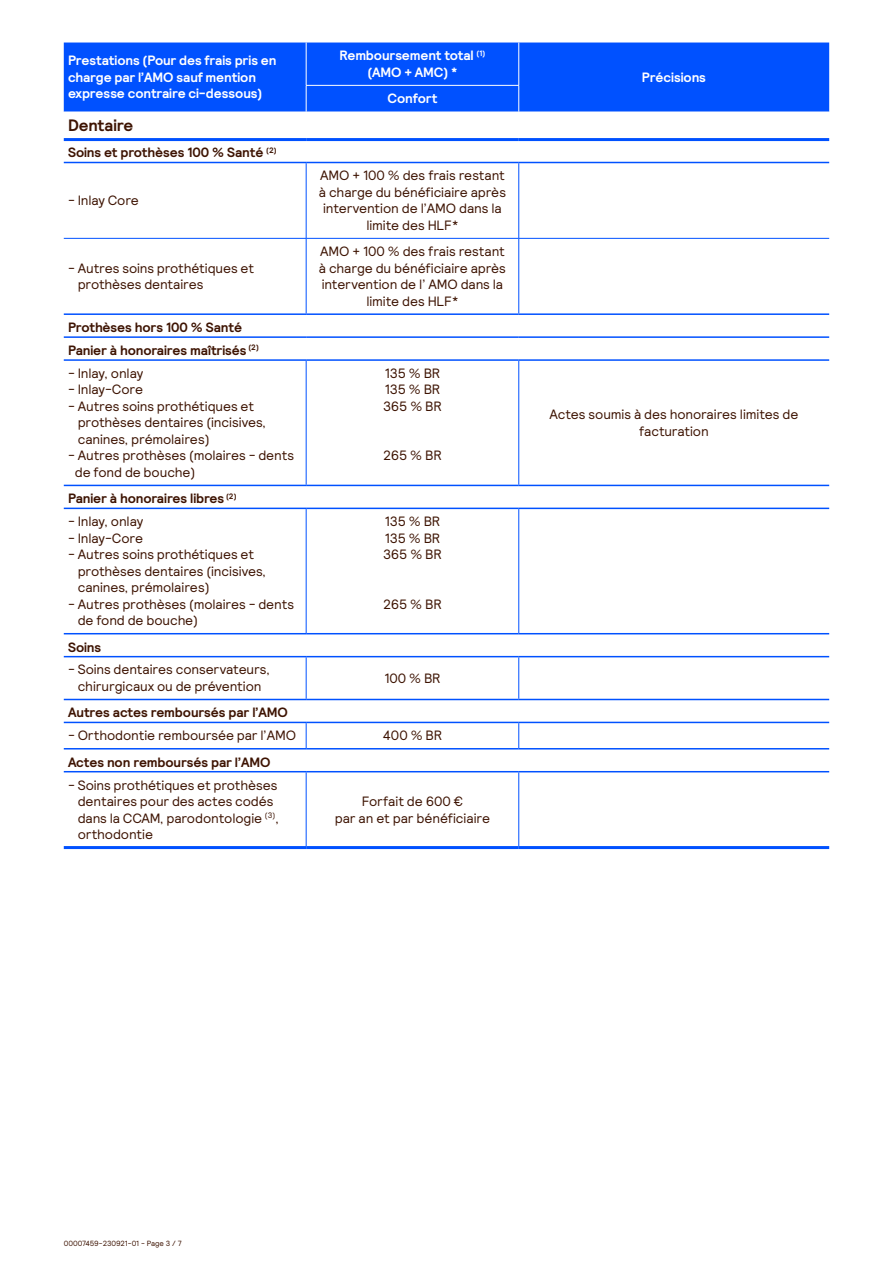
<style>
.page{position:relative;width:893px;height:1263px;background:#fff}
.page>*{position:absolute;margin:0;border:0;box-sizing:border-box;transform-origin:0 0}
.t1{font:700 16.5px "Relative";letter-spacing:-.01em;color:#3d1302}
.t2{font:13.5px/16.5px "Relative";letter-spacing:-.01em;color:#3d1302}
.t3{font:700 13.5px/23px "Relative";letter-spacing:-.01em;color:#3d1302}
.t4{font:700 13.5px/16.5px "Relative";letter-spacing:-.005em;color:#fff}
.t5{font:7.5px "Relative";letter-spacing:-.015em;color:#3d1302}
</style>
<div class="page">
<div style="left:64px;top:43px;width:765px;height:69px;background:#0051ff"></div>
<svg style="left:64px;top:141px;width:765px;height:609px"></svg>
<hr style="left:64px;top:238px;width:242px;height:1px;background:#0051ff">
<hr style="left:306px;top:238px;width:213px;height:1px;background:#0051ff">
<hr style="left:519px;top:238px;width:310px;height:1px;background:#0051ff">
<hr style="left:306px;top:43px;width:1px;height:42px;background:#fff">
<svg style="left:306px;top:86px;width:1px;height:26px"></svg>
<hr style="left:518px;top:43px;width:1px;height:42px;background:#fff">
<svg style="left:518px;top:86px;width:1px;height:26px"></svg>
<hr style="left:306px;top:85px;width:213px;height:1px;background:#fff">
<hr style="left:306px;top:163px;width:1px;height:75px;background:#0051ff">
<hr style="left:518px;top:163px;width:1px;height:75px;background:#0051ff">
<hr style="left:306px;top:239px;width:1px;height:74px;background:#0051ff">
<hr style="left:518px;top:239px;width:1px;height:74px;background:#0051ff">
<hr style="left:64px;top:846px;width:242px;height:3px;background:#0051ff">
<hr style="left:306px;top:846px;width:213px;height:3px;background:#0051ff">
<hr style="left:519px;top:846px;width:310px;height:3px;background:#0051ff">
<hr style="left:64px;top:359px;width:242px;height:2px;background:#0051ff">
<hr style="left:306px;top:359px;width:213px;height:2px;background:#0051ff">
<hr style="left:519px;top:359px;width:310px;height:2px;background:#0051ff">
<hr style="left:64px;top:485px;width:242px;height:1px;background:#0051ff">
<hr style="left:306px;top:485px;width:213px;height:1px;background:#0051ff">
<hr style="left:519px;top:485px;width:310px;height:1px;background:#0051ff">
<hr style="left:64px;top:508px;width:242px;height:1px;background:#0051ff">
<hr style="left:306px;top:508px;width:213px;height:1px;background:#0051ff">
<hr style="left:519px;top:508px;width:310px;height:1px;background:#0051ff">
<hr style="left:306px;top:361px;width:1px;height:124px;background:#0051ff">
<hr style="left:518px;top:361px;width:1px;height:124px;background:#0051ff">
<hr style="left:306px;top:509px;width:1px;height:124px;background:#0051ff">
<hr style="left:518px;top:509px;width:1px;height:124px;background:#0051ff">
<hr style="left:306px;top:657px;width:1px;height:42px;background:#0051ff">
<hr style="left:518px;top:657px;width:1px;height:42px;background:#0051ff">
<svg style="left:306px;top:723px;width:1px;height:25px"></svg>
<svg style="left:518px;top:723px;width:1px;height:25px"></svg>
<hr style="left:306px;top:772px;width:1px;height:74px;background:#0051ff">
<hr style="left:518px;top:772px;width:1px;height:74px;background:#0051ff">
<hr style="left:64px;top:162px;width:242px;height:1px;background:#0051ff">
<hr style="left:306px;top:162px;width:213px;height:1px;background:#0051ff">
<hr style="left:519px;top:162px;width:310px;height:1px;background:#0051ff">
<hr style="left:64px;top:138px;width:242px;height:3px;background:#0051ff">
<hr style="left:306px;top:138px;width:213px;height:3px;background:#0051ff">
<hr style="left:519px;top:138px;width:310px;height:3px;background:#0051ff">
<hr style="left:64px;top:313px;width:242px;height:2px;background:#0051ff">
<hr style="left:306px;top:313px;width:213px;height:2px;background:#0051ff">
<hr style="left:519px;top:313px;width:310px;height:2px;background:#0051ff">
<hr style="left:64px;top:336px;width:242px;height:2px;background:#0051ff">
<hr style="left:306px;top:336px;width:213px;height:2px;background:#0051ff">
<hr style="left:519px;top:336px;width:310px;height:2px;background:#0051ff">
<hr style="left:64px;top:633px;width:242px;height:1px;background:#0051ff">
<hr style="left:306px;top:633px;width:213px;height:1px;background:#0051ff">
<hr style="left:519px;top:633px;width:310px;height:1px;background:#0051ff">
<hr style="left:64px;top:656px;width:242px;height:1px;background:#0051ff">
<hr style="left:306px;top:656px;width:213px;height:1px;background:#0051ff">
<hr style="left:519px;top:656px;width:310px;height:1px;background:#0051ff">
<hr style="left:64px;top:699px;width:242px;height:1px;background:#0051ff">
<hr style="left:306px;top:699px;width:213px;height:1px;background:#0051ff">
<hr style="left:519px;top:699px;width:310px;height:1px;background:#0051ff">
<hr style="left:64px;top:722px;width:242px;height:1px;background:#0051ff">
<hr style="left:306px;top:722px;width:213px;height:1px;background:#0051ff">
<hr style="left:519px;top:722px;width:310px;height:1px;background:#0051ff">
<hr style="left:64px;top:748px;width:242px;height:1px;background:#0051ff">
<hr style="left:306px;top:748px;width:213px;height:1px;background:#0051ff">
<hr style="left:519px;top:748px;width:310px;height:1px;background:#0051ff">
<hr style="left:64px;top:771px;width:242px;height:1px;background:#0051ff">
<hr style="left:306px;top:771px;width:213px;height:1px;background:#0051ff">
<hr style="left:519px;top:771px;width:310px;height:1px;background:#0051ff">
<p class="t4" style="left:68px;top:52px;width:210px">Prestations (Pour des frais pris en charge par l’AMO sauf mention expresse contraire ci-dessous)</p>
<p class="t4" style="left:340px;top:47px;width:147px;text-align:center">Remboursement total <sup>(1) </sup>(AMO + AMC) *</p>
<p class="t4" style="left:388px;top:90px;width:51px">Confort</p>
<p class="t1" style="left:68px;top:114px;width:67px">Dentaire</p>
<p class="t3" style="left:68px;top:141px;width:210px">Soins et prothèses 100 % Santé <sup>(2)</sup></p>
<p class="t2" style="left:68px;top:192px;width:72px">- Inlay Core</p>
<p class="t2" style="left:78px;top:259px;width:178px;text-indent:-10px">- Autres soins prothétiques et prothèses dentaires</p>
<p class="t3" style="left:68px;top:316px;width:192px">Prothèses hors 100 % Santé<br>Panier à honoraires maîtrisés <sup>(2)</sup></p>
<p class="t2" style="left:68px;top:364px;width:77px">- Inlay, onlay</p>
<p class="t2" style="left:68px;top:381px;width:77px">- Inlay-Core</p>
<p class="t2" style="left:78px;top:397px;width:190px;text-indent:-10px">- Autres soins prothétiques et prothèses dentaires (incisives, canines, prémolaires)</p>
<p class="t2" style="left:75px;top:447px;width:221px;text-indent:-7px">- Autres prothèses (molaires - dents de fond de bouche)</p>
<p class="t3" style="left:68px;top:487px;width:170px">Panier à honoraires libres <sup>(2)</sup></p>
<p class="t2" style="left:68px;top:513px;width:77px">- Inlay, onlay</p>
<p class="t2" style="left:68px;top:529px;width:77px">- Inlay-Core</p>
<p class="t2" style="left:78px;top:546px;width:190px;text-indent:-10px">- Autres soins prothétiques et prothèses dentaires (incisives, canines, prémolaires)</p>
<p class="t2" style="left:78px;top:595px;width:218px;text-indent:-10px">- Autres prothèses (molaires - dents de fond de bouche)</p>
<p class="t2" style="left:319px;top:167px;width:189px;text-align:center">AMO + 100 % des frais restant à charge du bénéficiaire après intervention de l’AMO dans la limite des HLF*</p>
<p class="t2" style="left:319px;top:243px;width:189px;text-align:center">AMO + 100 % des frais restant à charge du bénéficiaire après intervention de l’ AMO dans la limite des HLF*</p>
<p class="t2" style="left:383px;top:364px;width:60px;text-align:justify">135 % BR 135 % BR 365 % BR</p>
<p class="t2" style="left:383px;top:447px;width:60px">265 % BR</p>
<p class="t2" style="left:383px;top:513px;width:60px;text-align:justify">135 % BR 135 % BR 365 % BR</p>
<p class="t2" style="left:383px;top:595px;width:60px">265 % BR</p>
<p class="t3" style="left:68px;top:635px;width:35px">Soins</p>
<p class="t2" style="left:68px;top:661px;width:203px;text-align:center">- Soins dentaires conservateurs, chirurgicaux ou de prévention</p>
<p class="t2" style="left:384px;top:669px;width:58px">100 % BR</p>
<p class="t3" style="left:68px;top:701px;width:221px">Autres actes remboursés par l’AMO</p>
<p class="t2" style="left:68px;top:727px;width:230px">- Orthodontie remboursée par l’AMO</p>
<p class="t2" style="left:383px;top:727px;width:61px">400 % BR</p>
<p class="t3" style="left:68px;top:750px;width:204px">Actes non remboursés par l’AMO</p>
<p class="t2" style="left:78px;top:776px;width:203px;text-indent:-10px">- Soins prothétiques et prothèses dentaires pour des actes codés dans la CCAM, parodontologie <sup>(3)</sup>, orthodontie</p>
<p class="t2" style="left:335px;top:793px;width:157px;text-align:center">Forfait de 600 €<br>par an et par bénéficiaire</p>
<p class="t4" style="left:642px;top:69px;width:66px">Précisions</p>
<p class="t2" style="left:550px;top:406px;width:250px;text-align:center">Actes soumis à des honoraires limites de facturation</p>
<p class="t5" style="left:64px;top:1238px;width:119px">00007459-230921-01 - Page 3 / 7</p>
</div>
